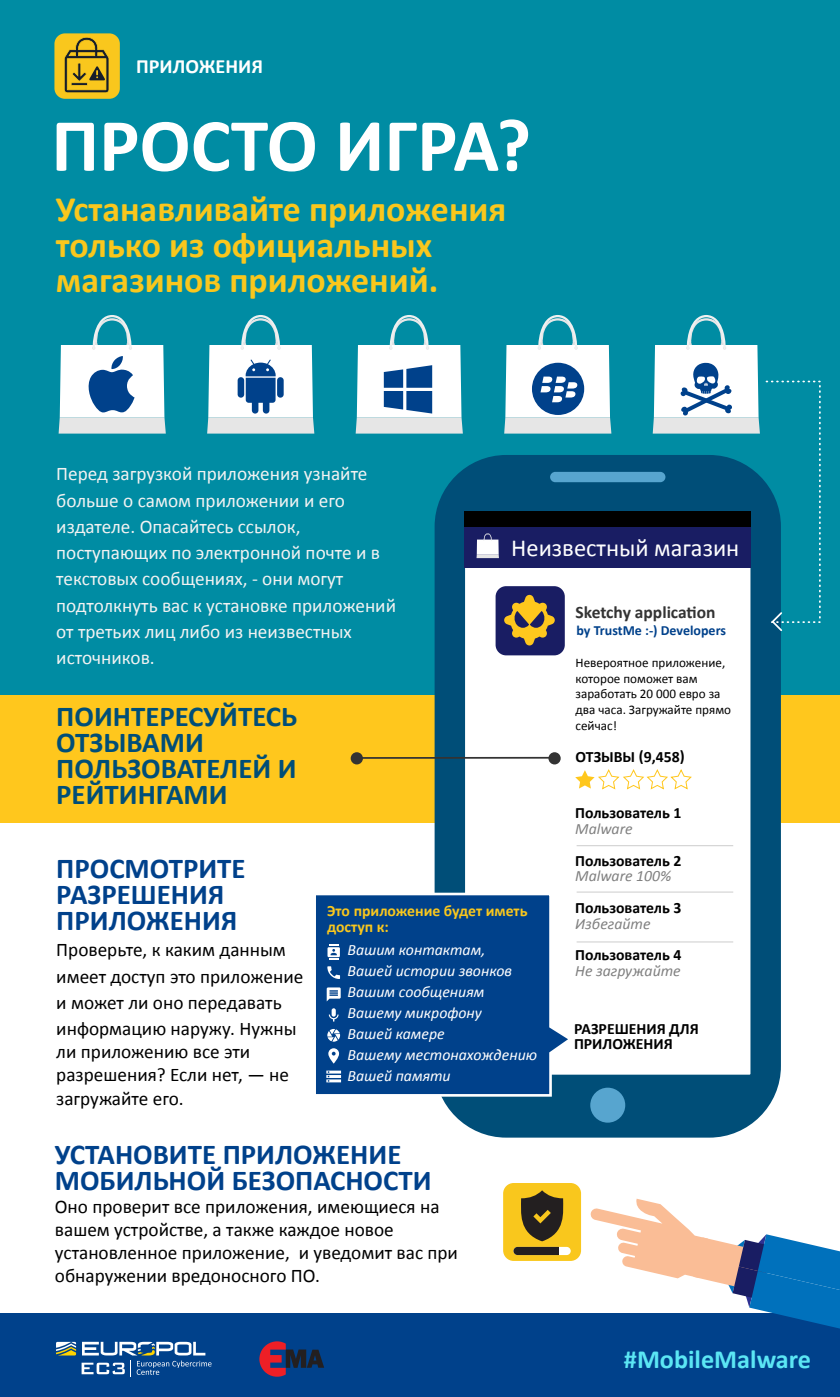
<style>
.page{position:relative;width:840px;height:1397px;background:#fff}
.page>*{position:absolute;margin:0;border:0;box-sizing:border-box;transform-origin:0 0}
.t1{font:700 75.77px "Calibri";color:#fff}
.t2{font:700 35.88px/35.9px "Calibri";color:#f9c71d}
.t3{font:700 28.88px/26.2px "Calibri";color:#00418b}
.t4{font:700 28.88px/26.2px "Calibri";color:#004e78}
.t5{font:700 26.25px "Calibri";color:#5be6f4}
.t6{font:24.5px "Calibri";color:#fff}
.t7{font:700 20.21px "Calibri";color:#fff}
.t8{font:19.25px/23.1px "Calibri";color:#000}
.t9{font:19.25px/26.2px "Calibri";color:#f2f2f2}
.t10{font:700 17.5px "Calibri";color:#333}
.t11{font:italic 15.75px/21px "Calibri";color:#fff}
.t12{font:700 15.75px/15.8px "Calibri";color:#000}
.t13{font:italic 15.75px "Calibri";color:#808080}
.t14{font:700 15.75px/15.8px "Calibri";color:#f9c71d}
.t15{font:700 14px "Calibri";color:#00418b}
.t16{font:13.12px/15.8px "Calibri";color:#000}
</style>
<div class="page">
<div style="left:0;top:0;width:840px;height:785px;background:#008ca3"></div>
<div style="left:0;top:696px;width:840px;height:127px;background:#ffc71d"></div>
<div style="left:0;top:1314px;width:840px;height:83px;background:#00418b"></div>
<div style="left:435px;top:455px;width:346px;height:683px;background:#004e78;border-radius:72px"></div>
<div style="left:465px;top:512px;width:285px;height:563px;background:#fff"></div>
<div style="left:550px;top:472px;width:115px;height:10px;background:#57a5cf;border-radius:5px"></div>
<div style="left:590px;top:1088px;width:35px;height:35px;background:#57a5cf;border-radius:50%"></div>
<div style="left:464px;top:512px;width:286px;height:15px;background:#000"></div>
<div style="left:464px;top:527px;width:286px;height:41px;background:#191d63"></div>
<svg style="left:477px;top:533px;width:22px;height:25px"></svg>
<div style="left:496px;top:586px;width:69px;height:69px;background:#191d63;border-radius:10px"></div>
<svg style="left:504px;top:595px;width:51px;height:50px"></svg>
<svg style="left:575px;top:769px;width:117px;height:21px"></svg>
<hr style="left:577px;top:845px;width:156px;height:1px;background:#ccc">
<hr style="left:577px;top:892px;width:156px;height:1px;background:#ccc">
<hr style="left:577px;top:941px;width:156px;height:1px;background:#ccc">
<hr style="left:357px;top:757px;width:198px;height:2px;background:#333">
<div style="left:351px;top:752px;width:12px;height:12px;background:#333;border-radius:50%"></div>
<div style="left:548px;top:752px;width:13px;height:12px;background:#333;border-radius:50%"></div>
<svg style="left:316px;top:891px;width:259px;height:207px;background:#1f5898"></svg>
<div style="left:54px;top:33px;width:66px;height:66px;background:#f9c71d;border-radius:11px"></div>
<svg style="left:64px;top:37px;width:45px;height:56px"></svg>
<svg style="left:327px;top:987px;width:14px;height:14px"></svg>
<svg style="left:328px;top:947px;width:12px;height:10px"></svg>
<svg style="left:329px;top:945px;width:10px;height:15px"></svg>
<svg style="left:327px;top:966px;width:13px;height:13px"></svg>
<svg style="left:329px;top:1008px;width:10px;height:14px"></svg>
<svg style="left:327px;top:1029px;width:13px;height:13px"></svg>
<svg style="left:328px;top:1048px;width:11px;height:16px"></svg>
<svg style="left:326px;top:1071px;width:15px;height:11px"></svg>
<svg style="left:356px;top:315px;width:107px;height:119px"></svg>
<svg style="left:59px;top:315px;width:107px;height:119px"></svg>
<svg style="left:504px;top:315px;width:107px;height:119px"></svg>
<svg style="left:207px;top:315px;width:107px;height:119px"></svg>
<div style="left:277px;top:377px;width:7px;height:21px;background:#00418b;border-radius:3px"></div>
<svg style="left:653px;top:315px;width:168px;height:318px"></svg>
<div style="left:503px;top:1183px;width:78px;height:78px;background:#f9c71d;border-radius:10px"></div>
<svg style="left:521px;top:1190px;width:43px;height:51px"></svg>
<svg style="left:590px;top:1199px;width:250px;height:130px"></svg>
<div style="left:513px;top:1247px;width:58px;height:8px;background:#fff;border-radius:4px"></div>
<svg style="left:513px;top:1247px;width:45px;height:8px"></svg>
<svg style="left:56px;top:1342px;width:20px;height:13px"></svg>
<svg style="left:82px;top:1342px;width:130px;height:35px"></svg>
<svg style="left:259px;top:1341px;width:65px;height:36px"></svg>
<p class="t7" style="left:136px;top:54px;width:128px">ПРИЛОЖЕНИЯ</p>
<h1 class="t1" style="left:51px;top:97px;width:481px">ПРОСТО ИГРА?</h1>
<h2 class="t2" style="left:56px;top:191px;width:452px">Устанавливайте приложения только из официальных магазинов приложений.</h2>
<p class="t9" style="left:56px;top:461px;width:341px">Перед загрузкой приложения узнайте больше о самом приложении и его издателе. Опасайтесь ссылок, поступающих по электронной почте и в текстовых сообщениях, - они могут подтолкнуть вас к установке приложений от третьих лиц либо из неизвестных источников.</p>
<h3 class="t4" style="left:56px;top:703px;width:242px">ПОИНТЕРЕСУЙТЕСЬ<br>ОТЗЫВАМИ<br>ПОЛЬЗОВАТЕЛЕЙ И<br>РЕЙТИНГАМИ</h3>
<p class="t6" style="left:511px;top:532px;width:230px">Неизвестный магазин</p>
<p class="t10" style="left:576px;top:601px;width:142px">Sketchy application</p>
<p class="t15" style="left:576px;top:622px;width:151px">by TrustMe :-) Developers</p>
<p class="t16" style="left:576px;top:655px;width:157px">Невероятное приложение, которое поможет вам заработать 20 000 евро за два часа. Загружайте прямо сейчас!</p>
<p class="t12" style="left:576px;top:749px;width:111px">ОТЗЫВЫ (9,458)</p>
<h3 class="t3" style="left:56px;top:855px;width:191px">ПРОСМОТРИТЕ<br>РАЗРЕШЕНИЯ<br>ПРИЛОЖЕНИЯ</h3>
<p class="t8" style="left:56px;top:937px;width:249px;line-height:26.2px">Проверьте, к каким данным имеет доступ это приложение и может ли оно передавать информацию наружу. Нужны</p>
<p class="t8" style="left:56px;top:1040px;width:234px">ли приложению все эти разрешения? Если нет, — не загружайте его.</p>
<p class="t14" style="left:327px;top:903px;width:202px">Это приложение будет иметь доступ к:</p>
<p class="t11" style="left:348px;top:939px;width:191px">Вашим контактам,<br>Вашей истории звонков<br>Вашим сообщениям<br>Вашему микрофону<br>Вашей камере<br>Вашему местонахождению<br>Вашей памяти</p>
<h3 class="t3" style="left:55px;top:1141px;width:378px">УСТАНОВИТЕ ПРИЛОЖЕНИЕ<br>МОБИЛЬНОЙ БЕЗОПАСНОСТИ</h3>
<p class="t8" style="left:55px;top:1195px;width:405px">Оно проверит все приложения, имеющиеся на вашем устройстве, а также каждое новое установленное приложение, и уведомит вас при обнаружении вредоносного ПО.</p>
<p class="t12" style="left:575px;top:805px;width:108px">Пользователь 1</p>
<p class="t13" style="left:575px;top:818px;width:59px">Malware</p>
<p class="t12" style="left:575px;top:852px;width:108px">Пользователь 2</p>
<p class="t13" style="left:575px;top:865px;width:98px">Malware 100%</p>
<p class="t12" style="left:575px;top:900px;width:108px">Пользователь 3</p>
<p class="t13" style="left:575px;top:913px;width:77px">Избегайте</p>
<p class="t12" style="left:575px;top:947px;width:108px">Пользователь 4</p>
<p class="t13" style="left:575px;top:960px;width:107px">Не загружайте</p>
<p class="t12" style="left:574px;top:1020px;width:126px">РАЗРЕШЕНИЯ ДЛЯ<br>ПРИЛОЖЕНИЯ</p>
<h3 class="t5" style="left:624px;top:1342px;width:189px">#MobileMalware</h3>
</div>
